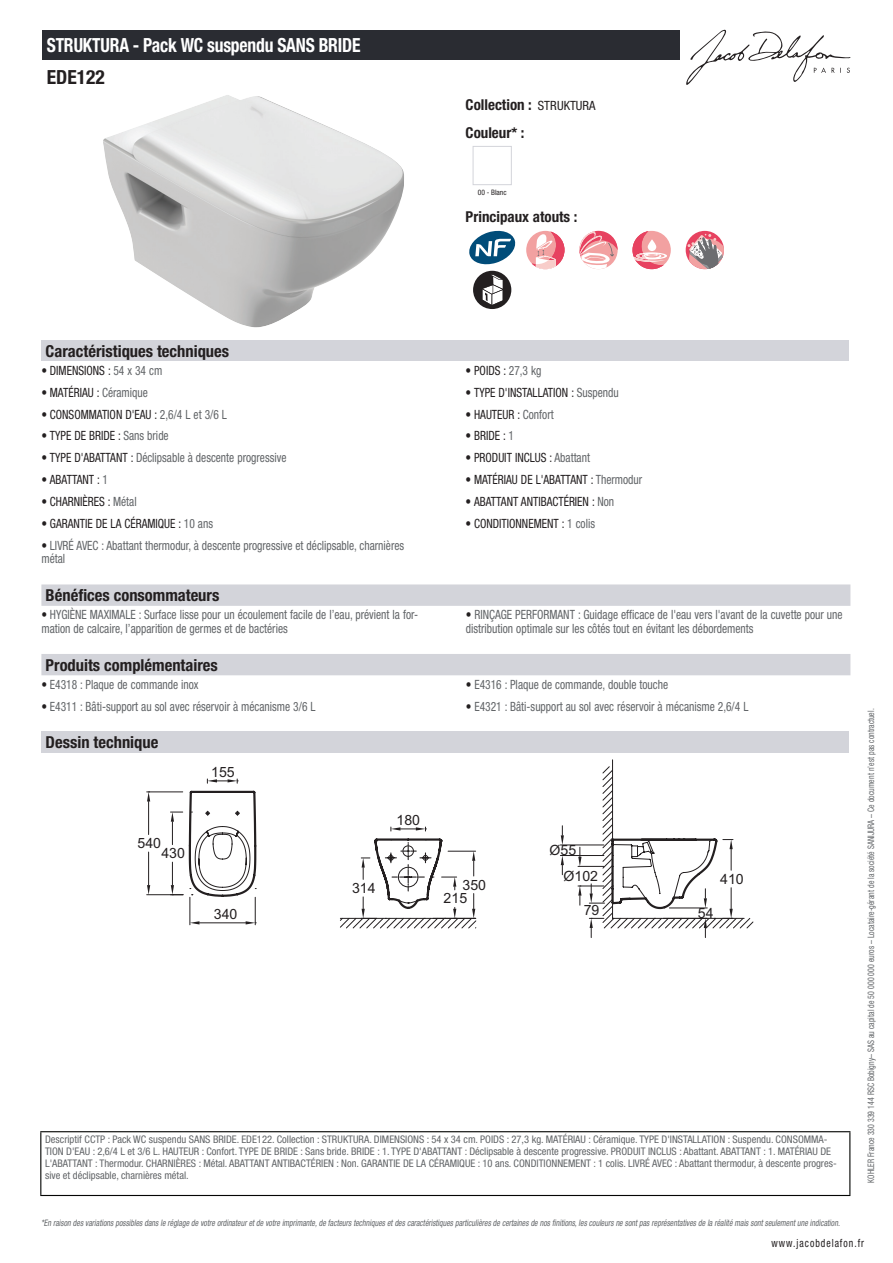
<style>
.page{position:relative;width:893px;height:1263px;background:#fff}
.page>*{position:absolute;margin:0;border:0;box-sizing:border-box;transform-origin:0 0}
.t1{font:700 condensed 19.5px "Helvetica Neue LT Std";letter-spacing:-.01em;color:#fff;scale:.9 1}
.t2{font:700 condensed 19.5px "Helvetica Neue LT Std";color:#231f20}
.t3{font:700 condensed 16.5px "Helvetica Neue LT Std";color:#231f20}
.t4{font:700 condensed 15px/27.8px "Helvetica Neue LT Std";color:#231f20}
.t5{font:14.1px "Arial";color:#231f20}
.t6{font:condensed 12.75px/13.5px "Helvetica Neue LT Std";color:#626568;scale:.9 1}
.t7{font:condensed 12.75px "Helvetica Neue LT Std";color:#231f20;scale:.9 1}
.t8{font:condensed 11.25px "Helvetica Neue LT Std";letter-spacing:.1em;color:#231f20;scale:.87 1}
.t9{font:condensed 10.5px/12px "Helvetica Neue LT Std";color:#626568}
.t10{font:italic condensed 9px "Helvetica Neue LT Std";color:#626568;scale:.87 1}
.t11{font:condensed 9px "Helvetica Neue LT Std";color:#626568;scale:.87 1}
.t12{font:condensed 7.5px "Helvetica Neue LT Std";color:#231f20}
.s1{font-weight:400;font-size:12.75px}
.s2{color:#626568}
.s3{color:#231f20}
</style>
<div class="page">
<svg style="left:686px;top:30px;width:164px;height:55px"></svg>
<img style="left:103px;top:95px;width:301px;height:232px">
<div style="left:473px;top:146px;width:39px;height:39px;border:1px solid #d3d4da"></div>
<svg style="left:469px;top:231px;width:46px;height:33px"></svg>
<div style="left:526px;top:231px;width:38px;height:38px;background:#f2a1a1;border-radius:50%"></div>
<svg style="left:532px;top:232px;width:32px;height:37px"></svg>
<svg style="left:579px;top:231px;width:39px;height:38px"></svg>
<div style="left:632px;top:231px;width:39px;height:38px;background:#f2a1a1;border-radius:50%"></div>
<svg style="left:632px;top:231px;width:35px;height:38px"></svg>
<div style="left:686px;top:231px;width:38px;height:38px;background:#e74260;border-radius:50%"></div>
<svg style="left:688px;top:234px;width:36px;height:35px"></svg>
<div style="left:473px;top:271px;width:38px;height:38px;background:#231f20;border-radius:50%"></div>
<svg style="left:482px;top:274px;width:21px;height:32px"></svg>
<div style="left:41px;top:340px;width:808px;height:21px;background:#d3d4da"></div>
<div style="left:41px;top:584px;width:809px;height:22px;background:#d3d4da"></div>
<div style="left:41px;top:654px;width:809px;height:21px;background:#d3d4da"></div>
<div style="left:41px;top:732px;width:808px;height:21px;background:#d3d4da"></div>
<svg style="left:340px;top:766px;width:413px;height:163px"></svg>
<svg style="left:589px;top:918px;width:15px;height:19px"></svg>
<hr style="left:663px;top:918px;width:44px;height:1px;background:#231f20">
<svg style="left:704px;top:919px;width:3px;height:18px"></svg>
<svg style="left:723px;top:839px;width:10px;height:31px"></svg>
<svg style="left:723px;top:888px;width:10px;height:31px"></svg>
<svg style="left:207px;top:779px;width:31px;height:4px"></svg>
<hr style="left:147px;top:894px;width:36px;height:1px;background:#231f20">
<hr style="left:147px;top:791px;width:36px;height:1px;background:#231f20">
<hr style="left:148px;top:852px;width:1px;height:33px;background:#231f20">
<hr style="left:148px;top:801px;width:1px;height:33px;background:#231f20">
<svg style="left:147px;top:885px;width:3px;height:10px"></svg>
<svg style="left:147px;top:792px;width:3px;height:9px"></svg>
<svg style="left:170px;top:811px;width:13px;height:34px"></svg>
<svg style="left:170px;top:862px;width:4px;height:33px"></svg>
<hr style="left:199px;top:922px;width:47px;height:1px;background:#231f20">
<svg style="left:189px;top:910px;width:10px;height:15px"></svg>
<svg style="left:246px;top:910px;width:10px;height:15px"></svg>
<svg style="left:188px;top:790px;width:531px;height:120px"></svg>
<svg style="left:236px;top:811px;width:3px;height:4px"></svg>
<svg style="left:206px;top:811px;width:4px;height:4px"></svg>
<svg style="left:361px;top:839px;width:115px;height:80px"></svg>
<div style="left:43px;top:30px;width:637px;height:30px;background:#2a2c32"></div>
<hr style="left:40px;top:1131px;width:810px;height:1px;background:#040503">
<hr style="left:40px;top:1132px;width:1px;height:63px;background:#040503">
<hr style="left:849px;top:1132px;width:1px;height:63px;background:#040503">
<hr style="left:40px;top:1195px;width:810px;height:1px;background:#040503">
<h1 class="t1" style="left:47px;top:33px;width:350px">STRUKTURA - Pack WC suspendu SANS BRIDE</h1>
<h1 class="t2" style="left:47px;top:65px;width:60px">EDE122</h1>
<p class="t4" style="left:466px;top:90px;width:131px">Collection : <span class="s1">STRUKTURA<br></span>Couleur* :</p>
<p class="t12" style="left:478px;top:188px;width:30px">00 - Blanc</p>
<p class="t4" style="left:466px;top:203px;width:113px">Principaux atouts :</p>
<p class="t3" style="left:46px;top:341px;width:185px">Caractéristiques techniques</p>
<p class="t7" style="left:41px;top:363px;width:136px">• DIMENSIONS : <span class="s2">54 x 34 cm</span></p>
<p class="t7" style="left:466px;top:363px;width:86px">• POIDS : <span class="s2">27,3 kg</span></p>
<p class="t7" style="left:41px;top:385px;width:120px">• MATÉRIAU : <span class="s2">Céramique</span></p>
<p class="t7" style="left:466px;top:385px;width:172px">• TYPE D'INSTALLATION : <span class="s2">Suspendu</span></p>
<p class="t7" style="left:41px;top:407px;width:208px">• CONSOMMATION D'EAU : <span class="s2">2,6/4 L et 3/6 L</span></p>
<p class="t7" style="left:466px;top:407px;width:99px">• HAUTEUR : <span class="s2">Confort</span></p>
<p class="t7" style="left:41px;top:428px;width:143px">• TYPE DE BRIDE : <span class="s2">Sans bride</span></p>
<p class="t7" style="left:466px;top:428px;width:55px">• BRIDE : <span class="s2">1</span></p>
<p class="t6" style="left:41px;top:451px;width:274px"><span class="s3">• TYPE D'ABATTANT :</span> Déclipsable à descente progressive</p>
<p class="t7" style="left:466px;top:450px;width:140px">• PRODUIT INCLUS : <span class="s2">Abattant</span></p>
<p class="t7" style="left:41px;top:472px;width:76px">• ABATTANT : <span class="s2">1</span></p>
<p class="t7" style="left:466px;top:472px;width:198px">• MATÉRIAU DE L'ABATTANT : <span class="s2">Thermodur</span></p>
<p class="t7" style="left:41px;top:494px;width:107px">• CHARNIÈRES : <span class="s2">Métal</span></p>
<p class="t7" style="left:466px;top:494px;width:167px">• ABATTANT ANTIBACTÉRIEN : <span class="s2">Non</span></p>
<p class="t7" style="left:41px;top:516px;width:192px">• GARANTIE DE LA CÉRAMIQUE : <span class="s2">10 ans</span></p>
<p class="t7" style="left:466px;top:516px;width:145px">• CONDITIONNEMENT : <span class="s2">1 colis</span></p>
<p class="t6" style="left:41px;top:538px;width:405px"><span class="s3">•</span> LIVRÉ AVEC : Abattant thermodur, à descente progressive et déclipsable, charnières métal</p>
<p class="t3" style="left:46px;top:585px;width:175px">Bénéfices consommateurs</p>
<p class="t6" style="left:41px;top:608px;width:420px"><span class="s3">•</span> HYGIÈNE MAXIMALE : Surface lisse pour un écoulement facile de l’eau, prévient la for&shy;mation de calcaire, l’apparition de germes et de bactéries</p>
<p class="t6" style="left:466px;top:608px;width:420px"><span class="s3">•</span> RINÇAGE PERFORMANT : Guidage efficace de l'eau vers l'avant de la cuvette pour une distribution optimale sur les côtés tout en évitant les débordements</p>
<p class="t3" style="left:46px;top:655px;width:174px">Produits complémentaires</p>
<p class="t6" style="left:41px;top:677px;width:176px"><span class="s3">•</span> E4318 : Plaque de commande inox</p>
<p class="t6" style="left:466px;top:677px;width:226px"><span class="s3">•</span> E4316 : Plaque de commande, double touche</p>
<p class="t6" style="left:41px;top:699px;width:306px"><span class="s3">•</span> E4311 : Bâti-support au sol avec réservoir à mécanisme 3/6 L</p>
<p class="t6" style="left:466px;top:699px;width:315px"><span class="s3">•</span> E4321 : Bâti-support au sol avec réservoir à mécanisme 2,6/4 L</p>
<p class="t3" style="left:46px;top:732px;width:114px">Dessin technique</p>
<p class="t5" style="left:137px;top:834px;width:25px">540</p>
<p class="t5" style="left:161px;top:844px;width:25px">430</p>
<p class="t5" style="left:211px;top:763px;width:25px">155</p>
<p class="t5" style="left:214px;top:905px;width:25px">340</p>
<p class="t5" style="left:397px;top:811px;width:25px">180</p>
<p class="t5" style="left:352px;top:879px;width:25px">314</p>
<p class="t5" style="left:462px;top:875px;width:25px">350</p>
<p class="t5" style="left:444px;top:889px;width:25px">215</p>
<p class="t5" style="left:550px;top:841px;width:28px">Ø55</p>
<p class="t5" style="left:564px;top:867px;width:36px">Ø102</p>
<p class="t5" style="left:584px;top:901px;width:17px">79</p>
<p class="t5" style="left:720px;top:869px;width:25px">410</p>
<p class="t5" style="left:698px;top:904px;width:17px">54</p>
<p class="t9" style="left:45px;top:1134px;width:793px">Descriptif CCTP : Pack WC suspendu SANS BRIDE. EDE122. Collection : STRUKTURA. DIMENSIONS : 54 x 34 cm. POIDS : 27,3 kg. MATÉRIAU : Céramique. TYPE D'INSTALLATION : Suspendu. CONSOMMA-TION D'EAU : 2,6/4 L et 3/6 L. HAUTEUR : Confort. TYPE DE BRIDE : Sans bride. BRIDE : 1. TYPE D'ABATTANT : Déclipsable à descente progressive. PRODUIT INCLUS : Abattant. ABATTANT : 1. MATÉRIAU DE L'ABATTANT : Thermodur. CHARNIÈRES : Métal. ABATTANT ANTIBACTÉRIEN : Non. GARANTIE DE LA CÉRAMIQUE : 10 ans. CONDITIONNEMENT : 1 colis. LIVRÉ AVEC : Abattant thermodur, à descente progres&shy;sive et déclipsable, charnières métal.</p>
<p class="t11" style="left:866px;top:1183px;width:547px;rotate:-90deg">KOHLER France 330 339 144 RSC Bobigny– SAS au capital de 50 000 000 euros – Locataire-gérant de la société SANIJURA – Ce document n’est pas contractuel.</p>
<p class="t10" style="left:41px;top:1217px;width:922px">*En raison desvariationspossiblesdansle réglage de votre ordinateuretde votre imprimante,de facteurstechniquesetdescaractéristiquesparticulièresde certainesde nosfinitions,lescouleursne sontpasreprésentativesde la réalité maissontseulementune indication.</p>
<p class="t8" style="left:772px;top:1237px;width:108px">www.jacobdelafon.fr</p>
</div>
